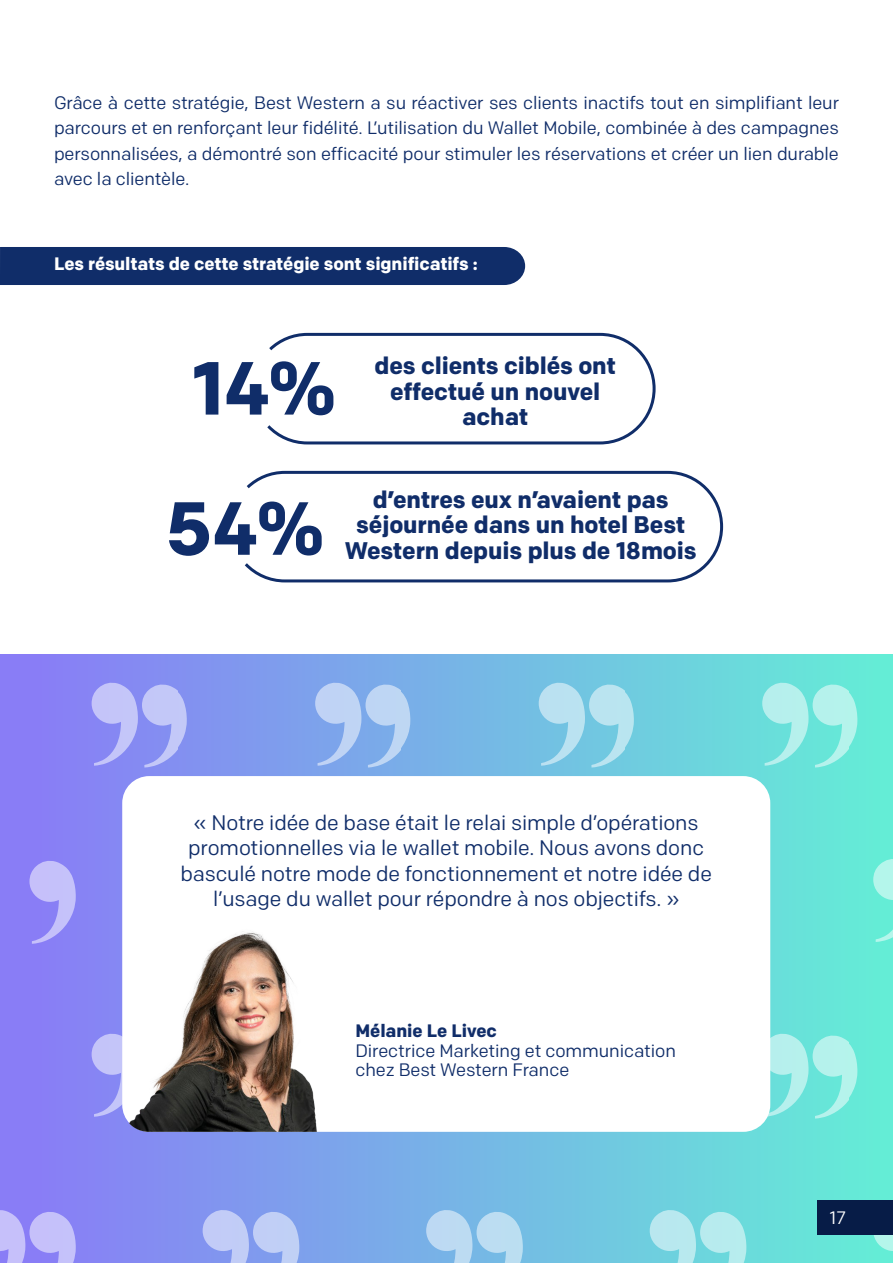
<style>
.page{position:relative;width:893px;height:1263px;background:#fff}
.page>*{position:absolute;margin:0;border:0;box-sizing:border-box;transform-origin:0 0}
.t1{font:700 75px "Colfax";color:#102d69}
.t2{font:700 24px/25.5px "Colfax";letter-spacing:-.005em;color:#102d69;text-align:center}
.t3{font:21px/25.5px "Colfax";letter-spacing:-.005em;color:#102d69;text-align:center}
.t4{font:18px/25.5px "Colfax";letter-spacing:-.005em;color:#102d69;text-align:justify}
.t5{font:700 18px "Colfax";letter-spacing:-.005em;color:#fff}
.t6{font:700 18px "Colfax";letter-spacing:-.005em;color:#102d69}
.t7{font:18px "Colfax";color:#fff}
</style>
<div class="page">
<div style="left:0;top:247px;width:525px;height:38px;background:#102d69"></div>
<svg style="left:267px;top:332px;width:389px;height:113px"></svg>
<div style="left:0;top:654px;width:893px;height:609px;background:linear-gradient(to right,#8a79f7,#64eed6)"></div>
<svg style="left:0;top:1209px;width:76px;height:54px"></svg>
<svg style="left:203px;top:1209px;width:96px;height:54px"></svg>
<svg style="left:92px;top:1032px;width:33px;height:86px"></svg>
<svg style="left:426px;top:1209px;width:97px;height:54px"></svg>
<svg style="left:650px;top:1209px;width:96px;height:54px"></svg>
<svg style="left:873px;top:1234px;width:20px;height:29px"></svg>
<svg style="left:767px;top:1032px;width:90px;height:86px"></svg>
<svg style="left:29px;top:860px;width:47px;height:84px"></svg>
<svg style="left:92px;top:682px;width:95px;height:85px"></svg>
<svg style="left:315px;top:682px;width:95px;height:85px"></svg>
<svg style="left:539px;top:682px;width:95px;height:85px"></svg>
<svg style="left:873px;top:858px;width:20px;height:84px"></svg>
<svg style="left:762px;top:682px;width:95px;height:85px"></svg>
<div style="left:122px;top:776px;width:648px;height:356px;background:#fff;border-radius:27px"></div>
<img style="left:126px;top:932px;width:209px;height:200px">
<div style="left:817px;top:1200px;width:76px;height:34px;background:#071c47"></div>
<svg style="left:244px;top:470px;width:480px;height:113px"></svg>
<p class="t4" style="left:54px;top:90px;width:786px">Grâce à cette stratégie, Best Western a su réactiver ses clients inactifs tout en simplifiant leur parcours et en renforçant leur fidélité. L’utilisation du Wallet Mobile, combinée à des campagnes personnalisées, a démontré son efficacité pour stimuler les réservations et créer un lien durable avec la clientèle.</p>
<p class="t5" style="left:54px;top:253px;width:425px">Les résultats de cette stratégie sont significatifs :</p>
<h1 class="t1" style="left:192px;top:342px;width:145px">14%</h1>
<h2 class="t2" style="left:374px;top:353px;width:243px">des clients ciblés ont effectué un nouvel</h2>
<h2 class="t2" style="left:462px;top:404px;width:68px">achat</h2>
<h1 class="t1" style="left:165px;top:482px;width:160px">54%</h1>
<h2 class="t2" style="left:345px;top:486px;width:353px">d’entres eux n’avaient pas séjournée dans un hotel Best<br>Western depuis plus de 18mois</h2>
<p class="t3" style="left:180px;top:810px;width:533px">« Notre idée de base était le relai simple d’opérations promotionnelles via le wallet mobile. Nous avons donc basculé notre mode de fonctionnement et notre idée de l’usage du wallet pour répondre à nos objectifs. »</p>
<p class="t6" style="left:355px;top:1020px;width:143px">Mélanie Le Livec</p>
<p class="t4" style="left:355px;top:1040px;width:322px;line-height:19.5px">Directrice Marketing et communication chez Best Western France</p>
<p class="t7" style="left:830px;top:1206px;width:18px">17</p>
</div>
